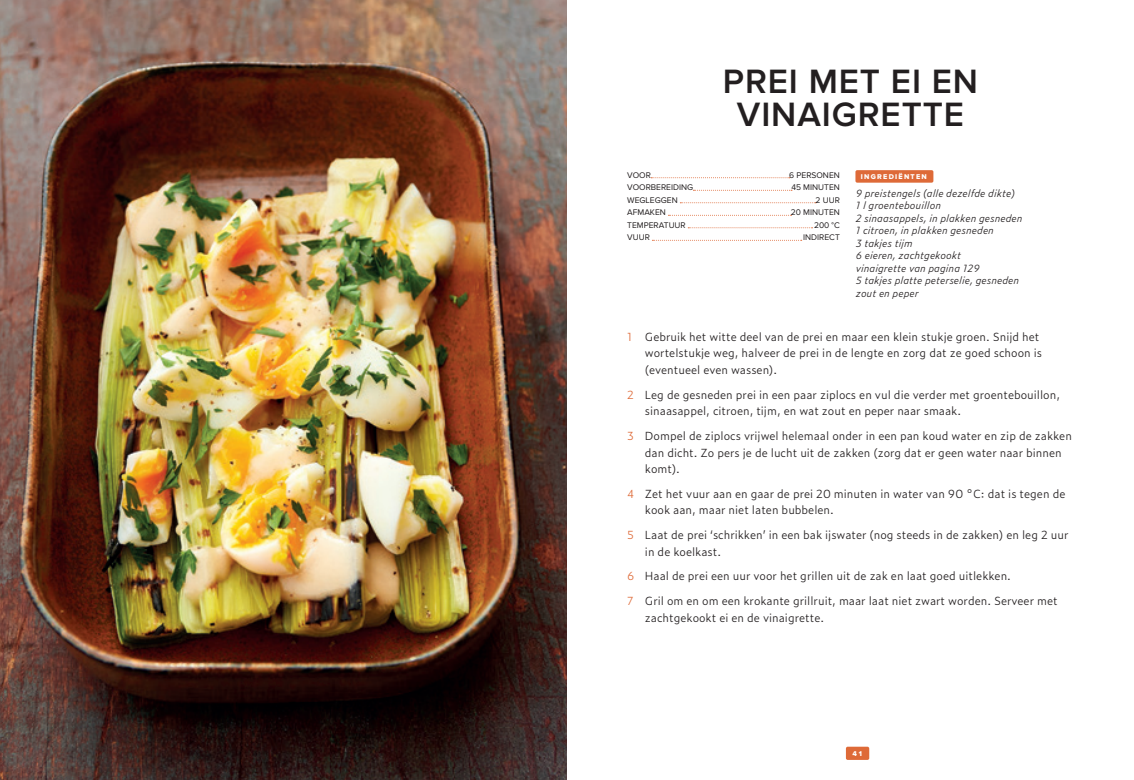
<style>
.page{position:relative;width:1134px;height:780px;background:#fff}
.page>*{position:absolute;margin:0;border:0;box-sizing:border-box;transform-origin:0 0}
.t1{font:600 35px/33px "Proxima Nova";letter-spacing:.025em;color:#231f20;text-align:center}
.t2{font:300 11.25px/16.5px "Zeitung Pro";color:#231f20}
.t3{font:italic 300 10px/12.5px "Zeitung Pro";color:#231f20}
.t4{font:8.5px "Proxima Nova";color:#231f20}
.t5{font:7.25px "Proxima Nova Extrabld";letter-spacing:.175em;color:#fff}
.s1{color:#de6a38}
</style>
<div class="page">
<div style="left:846px;top:746px;width:23px;height:13px;background:#de6a38;border-radius:2px"></div>
<img style="left:0;top:0;width:567px;height:780px">
<svg style="left:651px;top:177px;width:139px;height:1px"></svg>
<svg style="left:693px;top:190px;width:99px;height:1px"></svg>
<svg style="left:680px;top:202px;width:136px;height:1px"></svg>
<svg style="left:668px;top:215px;width:123px;height:1px"></svg>
<svg style="left:688px;top:227px;width:124px;height:1px"></svg>
<svg style="left:652px;top:240px;width:150px;height:1px"></svg>
<div style="left:855px;top:170px;width:78px;height:13px;background:#de6a38;border-radius:2px"></div>
<h1 class="t1" style="left:723px;top:66px;width:257px">PREI MET EI EN<br>VINAIGRETTE</h1>
<p class="t4" style="left:627px;top:170px;width:25px">VOOR</p>
<p class="t4" style="left:789px;top:170px;width:52px">6 PERSONEN</p>
<p class="t4" style="left:627px;top:182px;width:67px">VOORBEREIDING</p>
<p class="t4" style="left:791px;top:182px;width:50px">45 MINUTEN</p>
<p class="t4" style="left:627px;top:195px;width:52px">WEGLEGGEN</p>
<p class="t4" style="left:816px;top:195px;width:26px">2 UUR</p>
<p class="t4" style="left:627px;top:207px;width:40px">AFMAKEN</p>
<p class="t4" style="left:791px;top:207px;width:50px">20 MINUTEN</p>
<p class="t4" style="left:627px;top:220px;width:60px">TEMPERATUUR</p>
<p class="t4" style="left:814px;top:220px;width:27px">200 °C</p>
<p class="t4" style="left:627px;top:232px;width:24px">VUUR</p>
<p class="t4" style="left:803px;top:232px;width:38px">INDIRECT</p>
<p class="t5" style="left:861px;top:172px;width:68px">INGREDIËNTEN</p>
<p class="t3" style="left:856px;top:186px;width:168px">9 preistengels (alle dezelfde dikte)<br>1 l groentebouillon<br>2 sinaasappels, in plakken gesneden<br>1 citroen, in plakken gesneden<br>3 takjes tijm<br>6 eieren, zachtgekookt<br>vinaigrette van pagina 129<br>5 takjes platte peterselie, gesneden zout en peper</p>
<p class="t2" style="left:645px;top:328px;width:399px;text-indent:-18px"><span class="s1">1</span> Gebruik het witte deel van de prei en maar een klein stukje groen. Snijd het wortelstukje weg, halveer de prei in de lengte en zorg dat ze goed schoon is (eventueel even wassen).</p>
<p class="t2" style="left:645px;top:386px;width:417px;text-indent:-18px"><span class="s1">2</span> Leg de gesneden prei in een paar ziplocs en vul die verder met groentebouillon, sinaasappel, citroen, tijm, en wat zout en peper naar smaak.</p>
<p class="t2" style="left:645px;top:427px;width:428px;text-indent:-18px"><span class="s1">3</span> Dompel de ziplocs vrijwel helemaal onder in een pan koud water en zip de zakken dan dicht. Zo pers je de lucht uit de zakken (zorg dat er geen water naar binnen komt).</p>
<p class="t2" style="left:645px;top:485px;width:422px;text-indent:-18px"><span class="s1">4</span> Zet het vuur aan en gaar de prei 20 minuten in water van 90 °C: dat is tegen de kook aan, maar niet laten bubbelen.</p>
<p class="t2" style="left:645px;top:526px;width:425px;text-indent:-18px"><span class="s1">5</span> Laat de prei ‘schrikken’ in een bak ijswater (nog steeds in de zakken) en leg 2 uur in de koelkast.</p>
<p class="t2" style="left:627px;top:567px;width:385px"><span class="s1">6</span> Haal de prei een uur voor het grillen uit de zak en laat goed uitlekken.</p>
<p class="t2" style="left:645px;top:592px;width:414px;text-indent:-18px"><span class="s1">7</span> Gril om en om een krokante grillruit, maar laat niet zwart worden. Serveer met zachtgekookt ei en de vinaigrette.</p>
<p class="t5" style="left:852px;top:749px;width:12px">41</p>
</div>
